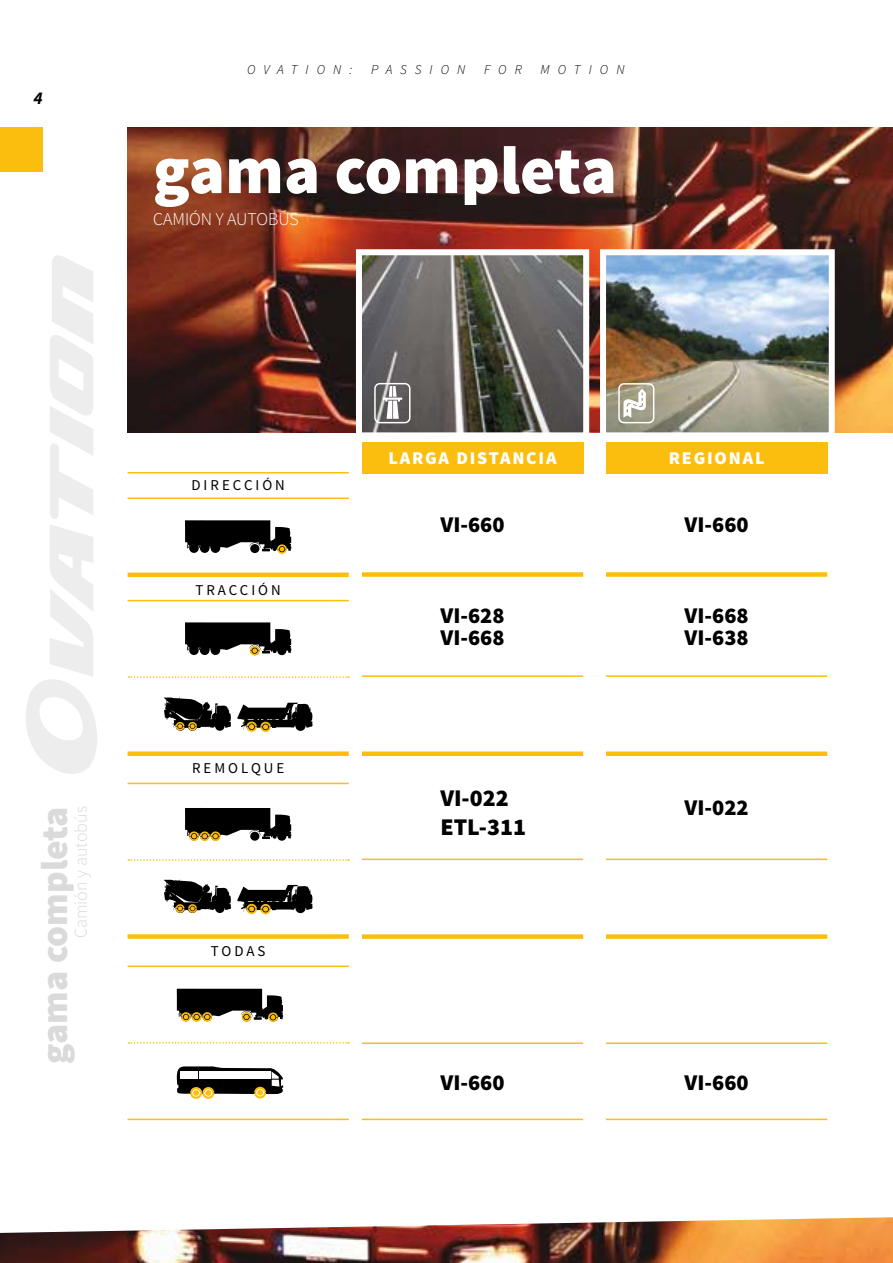
<style>
.page{position:relative;width:893px;height:1263px;background:#fff}
.page>*{position:absolute;margin:0;border:0;box-sizing:border-box;transform-origin:0 0}
.t1{font:900 67.5px "Source Sans Pro";color:#fff}
.t2{font:900 37.5px "Source Sans Pro";color:#dadada}
.t3{font:900 24px/28.8px "Source Sans Pro";color:#000}
.t4{font:900 22.5px/21.8px "Source Sans Pro";color:#000}
.t5{font:900 18px "Source Sans Pro";letter-spacing:.1em;color:#fff}
.t6{font:300 18px "Source Sans Pro";color:#dadada}
.t7{font:300 18px "Source Sans Pro";color:#fff}
.t8{font:italic 700 18px "Source Sans Pro";color:#000}
.t9{font:15px "Source Sans Pro";letter-spacing:.2em;color:#000}
.t10{font:italic 300 13.5px "Source Sans Pro";letter-spacing:.6em;color:#000}
</style>
<div class="page">
<img style="left:128px;top:128px;width:765px;height:304px">
<div style="left:0;top:128px;width:43px;height:44px;background:#fcbe0e"></div>
<svg style="left:26px;top:255px;width:71px;height:519px"></svg>
<img style="left:0;top:1217px;width:893px;height:46px">
<div style="left:362px;top:442px;width:221px;height:32px;background:#fcbe0e"></div>
<hr style="left:362px;top:1119px;width:221px;height:1px;background:#fcbe0e">
<hr style="left:362px;top:1042px;width:221px;height:2px;background:#fcbe0e">
<hr style="left:362px;top:675px;width:221px;height:2px;background:#fcbe0e">
<hr style="left:362px;top:859px;width:221px;height:1px;background:#fcbe0e">
<div style="left:362px;top:572px;width:221px;height:5px;background:#fcbe0e"></div>
<div style="left:362px;top:751px;width:221px;height:5px;background:#fcbe0e"></div>
<div style="left:362px;top:934px;width:221px;height:5px;background:#fcbe0e"></div>
<div style="left:606px;top:442px;width:221px;height:32px;background:#fcbe0e"></div>
<hr style="left:606px;top:1119px;width:221px;height:1px;background:#fcbe0e">
<hr style="left:606px;top:1042px;width:221px;height:2px;background:#fcbe0e">
<hr style="left:606px;top:675px;width:221px;height:2px;background:#fcbe0e">
<hr style="left:606px;top:859px;width:221px;height:1px;background:#fcbe0e">
<div style="left:606px;top:572px;width:221px;height:5px;background:#fcbe0e"></div>
<div style="left:606px;top:751px;width:221px;height:5px;background:#fcbe0e"></div>
<div style="left:606px;top:934px;width:221px;height:5px;background:#fcbe0e"></div>
<svg style="left:353px;top:246px;width:239px;height:187px"></svg>
<img style="left:597px;top:246px;width:241px;height:187px">
<div style="left:374px;top:383px;width:37px;height:40px;border:2px solid #fff;border-radius:5px"></div>
<svg style="left:383px;top:386px;width:19px;height:33px"></svg>
<svg style="left:623px;top:389px;width:23px;height:29px"></svg>
<div style="left:618px;top:383px;width:36px;height:40px;border:2px solid #fff;border-radius:5px"></div>
<hr style="left:128px;top:472px;width:221px;height:1px;background:#fcbe0e">
<hr style="left:128px;top:497px;width:221px;height:2px;background:#fcbe0e">
<hr style="left:128px;top:600px;width:221px;height:1px;background:#fcbe0e">
<hr style="left:128px;top:783px;width:221px;height:1px;background:#fcbe0e">
<hr style="left:128px;top:965px;width:221px;height:2px;background:#fcbe0e">
<hr style="left:128px;top:1119px;width:221px;height:1px;background:#fcbe0e">
<hr style="left:128px;top:573px;width:221px;height:4px;background:#fcbe0e">
<div style="left:128px;top:751px;width:221px;height:5px;background:#fcbe0e"></div>
<div style="left:128px;top:934px;width:221px;height:5px;background:#fcbe0e"></div>
<svg style="left:128px;top:676px;width:221px;height:2px"></svg>
<svg style="left:128px;top:859px;width:221px;height:2px"></svg>
<svg style="left:128px;top:1042px;width:221px;height:1px"></svg>
<svg style="left:185px;top:520px;width:106px;height:34px"></svg>
<svg style="left:185px;top:622px;width:106px;height:33px"></svg>
<svg style="left:164px;top:697px;width:67px;height:34px"></svg>
<svg style="left:237px;top:703px;width:76px;height:29px"></svg>
<svg style="left:164px;top:880px;width:67px;height:33px"></svg>
<svg style="left:237px;top:885px;width:76px;height:29px"></svg>
<svg style="left:177px;top:1066px;width:106px;height:33px"></svg>
<svg style="left:185px;top:808px;width:106px;height:33px"></svg>
<svg style="left:177px;top:989px;width:106px;height:33px"></svg>
<p class="t8" style="left:33px;top:87px;width:11px">4</p>
<p class="t10" style="left:247px;top:61px;width:107px">OVATION:</p>
<p class="t10" style="left:371px;top:61px;width:96px">PASSION</p>
<p class="t10" style="left:484px;top:61px;width:39px">FOR</p>
<p class="t10" style="left:541px;top:61px;width:85px">MOTION</p>
<h1 class="t1" style="left:153px;top:127px;width:465px">gama completa</h1>
<p class="t7" style="left:153px;top:208px;width:147px">CAMIÓN Y AUTOBÚS</p>
<h2 class="t2" style="left:30px;top:1064px;width:259px;rotate:-90deg">gama completa</h2>
<p class="t6" style="left:70px;top:938px;width:134px;rotate:-90deg">Camión y autobús</p>
<p class="t9" style="left:191px;top:476px;width:95px">DIRECCIÓN</p>
<p class="t9" style="left:196px;top:580px;width:87px">TRACCIÓN</p>
<p class="t9" style="left:192px;top:759px;width:94px">REMOLQUE</p>
<p class="t9" style="left:211px;top:942px;width:56px">TODAS</p>
<p class="t5" style="left:389px;top:446px;width:169px">LARGA DISTANCIA</p>
<p class="t4" style="left:441px;top:515px;width:66px">VI-660</p>
<p class="t4" style="left:441px;top:605px;width:66px">VI-628<br>VI-668</p>
<p class="t3" style="left:440px;top:784px;width:87px">VI-022<br>ETL-311</p>
<p class="t4" style="left:441px;top:798px;width:66px">VI-022</p>
<p class="t4" style="left:441px;top:1072px;width:66px">VI-660</p>
<p class="t5" style="left:669px;top:446px;width:97px">REGIONAL</p>
<p class="t4" style="left:685px;top:515px;width:66px">VI-660</p>
<p class="t4" style="left:685px;top:605px;width:66px">VI-668<br>VI-638</p>
<p class="t4" style="left:685px;top:798px;width:66px">VI-022</p>
<p class="t4" style="left:685px;top:1072px;width:66px">VI-660</p>
</div>
